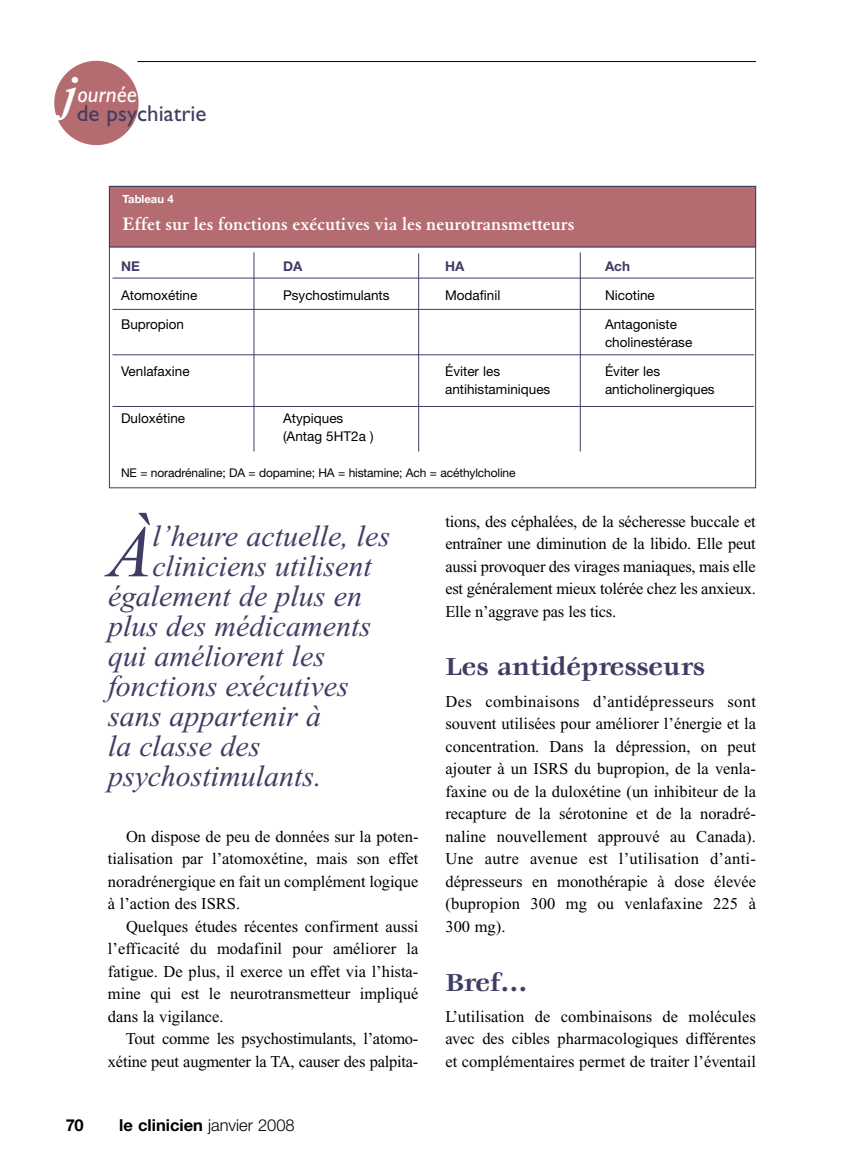
<style>
.page{position:relative;width:864px;height:1175px;background:#fff}
.page>*{position:absolute;margin:0;border:0;box-sizing:border-box;transform-origin:0 0}
.t1{font:italic 73.2px "Times New Roman";color:#403d64}
.t2{font:italic 30px "Times New Roman";color:#403d64}
.t3{font:700 27px "Veljovic";color:#403d64}
.t4{font:23.1px/19.2px "Gill Sans";color:#403d64}
.t5{font:700 19.5px "Granjon";color:#fff}
.t6{font:16.5px/22.5px "Times New Roman";color:#000;text-align:justify}
.t7{font:700 16.5px "Helvetica Neue";color:#000}
.t8{font:13.5px/18px "Helvetica Neue";color:#000}
.t9{font:700 13.5px "Helvetica Neue";color:#403d64}
.t10{font:12px "Helvetica Neue";letter-spacing:-.01em;color:#000}
.t11{font:700 11.25px "Helvetica Neue";color:#fff}
.s1{font-family:"Clearface";font-weight:700;font-style:italic;font-size:47.85px;color:#fff}
.s2{font-style:italic;color:#fff}
.s3{font-weight:300}
</style>
<div class="page">
<hr style="left:137px;top:61px;width:619px;height:1px;background:#000">
<div style="left:54px;top:61px;width:85px;height:84px;background:#b56c70;border-radius:50%"></div>
<hr style="left:112px;top:278px;width:642px;height:1px;background:#403d64">
<hr style="left:112px;top:309px;width:642px;height:1px;background:#403d64">
<hr style="left:112px;top:354px;width:642px;height:1px;background:#403d64">
<hr style="left:112px;top:406px;width:642px;height:1px;background:#403d64">
<hr style="left:254px;top:252px;width:1px;height:199px;background:#403d64">
<hr style="left:418px;top:253px;width:1px;height:198px;background:#403d64">
<hr style="left:580px;top:252px;width:1px;height:199px;background:#403d64">
<div style="left:110px;top:187px;width:645px;height:59px;background:#b56c70"></div>
<div style="left:109px;top:186px;width:647px;height:61px;border:1px solid #403d64"></div>
<h3 class="t4" style="left:77px;top:87px;width:131px;text-indent:-13px"><span class="s1">j</span><span class="s2">ournée<br></span>de psychiatrie</h3>
<p class="t11" style="left:123px;top:195px;width:53px">Tableau 4</p>
<p class="t5" style="left:123px;top:217px;width:453px">Effet sur les fonctions exécutives via les neurotransmetteurs</p>
<p class="t9" style="left:121px;top:262px;width:20px">NE</p>
<p class="t9" style="left:283px;top:262px;width:21px">DA</p>
<p class="t9" style="left:445px;top:262px;width:21px">HA</p>
<p class="t9" style="left:605px;top:262px;width:26px">Ach</p>
<p class="t8" style="left:121px;top:288px;width:78px">Atomoxétine</p>
<p class="t8" style="left:283px;top:288px;width:108px">Psychostimulants</p>
<p class="t8" style="left:445px;top:288px;width:57px">Modafinil</p>
<p class="t8" style="left:605px;top:288px;width:51px">Nicotine</p>
<p class="t8" style="left:121px;top:316px;width:65px">Bupropion</p>
<p class="t8" style="left:605px;top:316px;width:89px">Antagoniste cholinestérase</p>
<p class="t8" style="left:121px;top:363px;width:70px">Venlafaxine</p>
<p class="t8" style="left:445px;top:363px;width:57px">Éviter les</p>
<p class="t8" style="left:605px;top:363px;width:57px">Éviter les</p>
<p class="t8" style="left:445px;top:381px;width:107px">antihistaminiques</p>
<p class="t8" style="left:605px;top:381px;width:111px">anticholinergiques</p>
<p class="t8" style="left:121px;top:410px;width:65px">Duloxétine</p>
<p class="t8" style="left:283px;top:410px;width:92px">Atypiques (Antag 5HT2a )</p>
<p class="t10" style="left:121px;top:468px;width:396px">NE = noradrénaline; DA = dopamine; HA = histamine; Ach = acéthylcholine</p>
<h1 class="t1" style="left:108px;top:525px;width:46px">À</h1>
<h2 class="t2" style="left:153px;top:525px;width:239px">l’heure actuelle, les</h2>
<h2 class="t2" style="left:153px;top:555px;width:221px">cliniciens utilisent</h2>
<h2 class="t2" style="left:108px;top:585px;width:256px">également de plus en</h2>
<h2 class="t2" style="left:108px;top:615px;width:265px">plus des médicaments</h2>
<h2 class="t2" style="left:108px;top:645px;width:219px">qui améliorent les</h2>
<h2 class="t2" style="left:108px;top:675px;width:242px">fonctions exécutives</h2>
<h2 class="t2" style="left:108px;top:705px;width:215px">sans appartenir à</h2>
<h2 class="t2" style="left:108px;top:735px;width:154px">la classe des</h2>
<h2 class="t2" style="left:108px;top:765px;width:215px">psychostimulants.</h2>
<p class="t6" style="left:108px;top:826px;width:312px;text-indent:18px">On dispose de peu de données sur la poten&shy;tialisation par l’atomoxétine, mais son effet noradrénergique en fait un complément logique à l’action des ISRS.</p>
<p class="t6" style="left:108px;top:916px;width:312px;text-indent:18px">Quelques études récentes confirment aussi l’efficacité du modafinil pour améliorer la fatigue. De plus, il exerce un effet via l’hista&shy;mine qui est le neurotransmetteur impliqué dans la vigilance.</p>
<p class="t6" style="left:108px;top:1029px;width:312px;text-align:right">Tout comme les psychostimulants, l’atomo&shy;xétine peut augmenter la TA, causer des palpita-</p>
<p class="t7" style="left:66px;top:1119px;width:19px">70</p>
<p class="t7" style="left:119px;top:1119px;width:177px">le clinicien <span class="s3">janvier 2008</span></p>
<p class="t6" style="left:445px;top:511px;width:312px">tions, des céphalées, de la sécheresse buccale et entraîner une diminution de la libido. Elle peut aussi provoquer des virages maniaques, mais elle est généralement mieux tolérée chez les anxieux.<br>Elle n’aggrave pas les tics.</p>
<h3 class="t3" style="left:446px;top:656px;width:261px">Les antidépresseurs</h3>
<p class="t6" style="left:445px;top:691px;width:312px">Des combinaisons d’antidépresseurs sont souvent utilisées pour améliorer l’énergie et la concentration. Dans la dépression, on peut ajouter à un ISRS du bupropion, de la venla&shy;faxine ou de la duloxétine (un inhibiteur de la recapture de la sérotonine et de la noradré&shy;naline nouvellement approuvé au Canada).<br>Une autre avenue est l’utilisation d’anti&shy;dépresseurs en monothérapie à dose élevée (bupropion 300 mg ou venlafaxine 225 à 300 mg).</p>
<h3 class="t3" style="left:446px;top:971px;width:83px">Bref...</h3>
<p class="t6" style="left:446px;top:1006px;width:312px">L’utilisation de combinaisons de molécules avec des cibles pharmacologiques différentes et complémentaires permet de traiter l’éventail</p>
</div>
